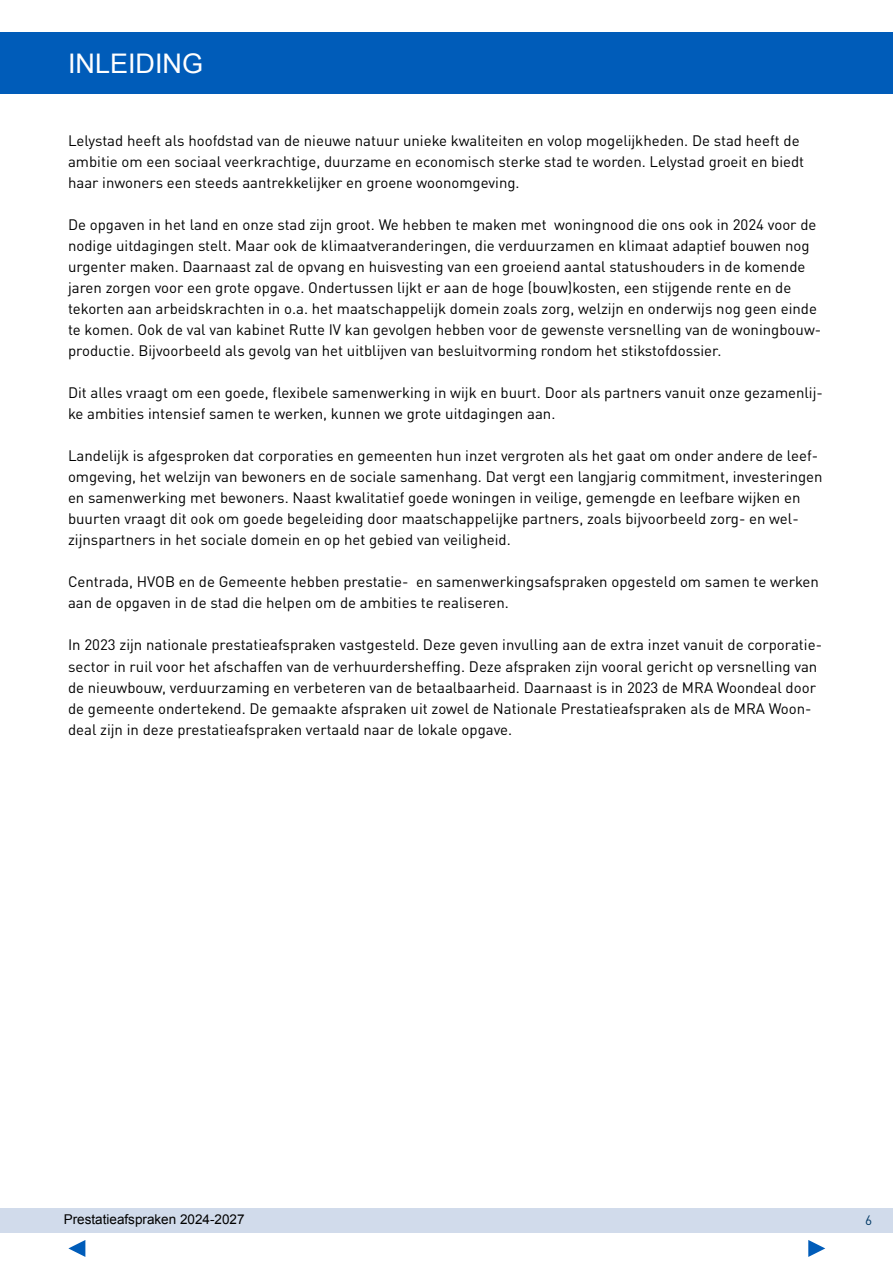
<style>
.page{position:relative;width:893px;height:1263px;background:#fff}
.page>*{position:absolute;margin:0;border:0;box-sizing:border-box;transform-origin:0 0}
.t1{font:27px "Arial";color:#fff}
.t2{font:15px/21px "DIN Pro";color:#000}
.t3{font:13.5px "Arial";color:#000}
.t4{font:13.5px "DIN Pro";color:#003865}
</style>
<div class="page">
<div style="left:0;top:1208px;width:893px;height:24px;background:#d1dbeb"></div>
<div style="left:0;top:32px;width:893px;height:62px;background:#005cb9"></div>
<svg style="left:68px;top:1240px;width:17px;height:17px"></svg>
<svg style="left:808px;top:1240px;width:17px;height:17px"></svg>
<h1 class="t1" style="left:68px;top:45px;width:137px">INLEIDING</h1>
<p class="t2" style="left:68px;top:129px;width:738px">Lelystad heeft als hoofdstad van de nieuwe natuur unieke kwaliteiten en volop mogelijkheden. De stad heeft de ambitie om een sociaal veerkrachtige, duurzame en economisch sterke stad te worden. Lelystad groeit en biedt haar inwoners een steeds aantrekkelijker en groene woonomgeving.</p>
<p class="t2" style="left:68px;top:213px;width:755px">De opgaven in het land en onze stad zijn groot. We hebben te maken met woningnood die ons ook in 2024 voor de nodige uitdagingen stelt. Maar ook de klimaatveranderingen, die verduurzamen en klimaat adaptief bouwen nog urgenter maken. Daarnaast zal de opvang en huisvesting van een groeiend aantal statushouders in de komende jaren zorgen voor een grote opgave. Ondertussen lijkt er aan de hoge (bouw)kosten, een stijgende rente en de tekorten aan arbeidskrachten in o.a. het maatschappelijk domein zoals zorg, welzijn en onderwijs nog geen einde te komen. Ook de val van kabinet Rutte IV kan gevolgen hebben voor de gewenste versnelling van de woningbouw&shy;productie. Bijvoorbeeld als gevolg van het uitblijven van besluitvorming rondom het stikstofdossier.</p>
<p class="t2" style="left:68px;top:381px;width:756px">Dit alles vraagt om een goede, flexibele samenwerking in wijk en buurt. Door als partners vanuit onze gezamenlij&shy;ke ambities intensief samen te werken, kunnen we grote uitdagingen aan.</p>
<p class="t2" style="left:68px;top:444px;width:756px">Landelijk is afgesproken dat corporaties en gemeenten hun inzet vergroten als het gaat om onder andere de leef&shy;omgeving, het welzijn van bewoners en de sociale samenhang. Dat vergt een langjarig commitment, investeringen en samenwerking met bewoners. Naast kwalitatief goede woningen in veilige, gemengde en leefbare wijken en buurten vraagt dit ook om goede begeleiding door maatschappelijke partners, zoals bijvoorbeeld zorg- en wel&shy;zijnspartners in het sociale domein en op het gebied van veiligheid.</p>
<p class="t2" style="left:68px;top:570px;width:752px">Centrada, HVOB en de Gemeente hebben prestatie- en samenwerkingsafspraken opgesteld om samen te werken aan de opgaven in de stad die helpen om de ambities te realiseren.</p>
<p class="t2" style="left:68px;top:633px;width:755px">In 2023 zijn nationale prestatieafspraken vastgesteld. Deze geven invulling aan de extra inzet vanuit de corporatie&shy;sector in ruil voor het afschaffen van de verhuurdersheffing. Deze afspraken zijn vooral gericht op versnelling van de nieuwbouw, verduurzaming en verbeteren van de betaalbaarheid. Daarnaast is in 2023 de MRA Woondeal door de gemeente ondertekend. De gemaakte afspraken uit zowel de Nationale Prestatieafspraken als de MRA Woon&shy;deal zijn in deze prestatieafspraken vertaald naar de lokale opgave.</p>
<p class="t3" style="left:64px;top:1210px;width:182px">Prestatieafspraken 2024-2027</p>
<p class="t4" style="left:865px;top:1209px;width:9px">6</p>
</div>
